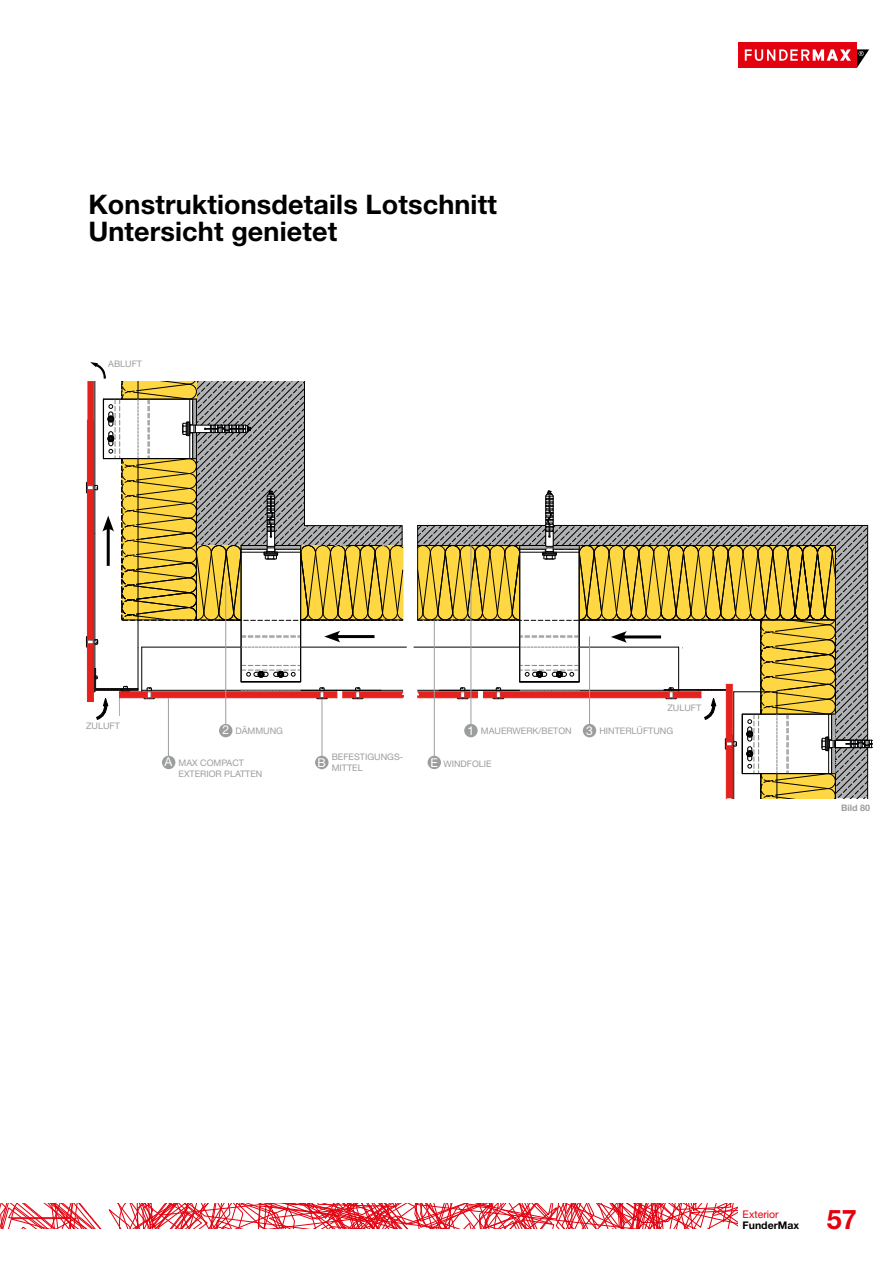
<style>
.page{position:relative;width:893px;height:1263px;background:#fff}
.page>*{position:absolute;margin:0;border:0;box-sizing:border-box;transform-origin:0 0}
.t1{font:700 27px/27px "Helvetica Neue LT Pro";letter-spacing:.005em;color:#000}
.t2{font:700 27px "Helvetica Neue LT Pro";color:#e3000f}
.t3{font:12.15px "Helvetica Neue LT Pro";color:#fff}
.t4{font:700 10.5px "Helvetica Neue LT Pro";color:#000}
.t5{font:10.5px "Helvetica Neue LT Pro";color:#e3000f}
.t6{font:9px/10.5px "Helvetica Neue LT Pro";color:#9c9d9d}
.t7{font:700 9px "Helvetica Neue LT Pro";color:#9c9d9d}
.s1{font-size:12.15px;color:#fff}
</style>
<div class="page">
<div style="left:738px;top:43px;width:119px;height:25px;background:#e3000f"></div>
<svg style="left:745px;top:49px;width:124px;height:19px"></svg>
<svg style="left:0;top:1203px;width:737px;height:26px"></svg>
<hr style="left:301px;top:647px;width:105px;height:1px;background:#000001">
<hr style="left:414px;top:647px;width:106px;height:1px;background:#000001">
<svg style="left:88px;top:621px;width:268px;height:80px"></svg>
<hr style="left:87px;top:420px;width:1px;height:281px;background:#e5211e">
<hr style="left:119px;top:691px;width:218px;height:1px;background:#e5211e">
<hr style="left:119px;top:697px;width:218px;height:1px;background:#e5211e">
<hr style="left:343px;top:697px;width:60px;height:1px;background:#e5211e">
<hr style="left:343px;top:691px;width:60px;height:1px;background:#e5211e">
<svg style="left:352px;top:687px;width:52px;height:12px"></svg>
<hr style="left:93px;top:381px;width:1px;height:320px;background:#e5211e">
<svg style="left:87px;top:668px;width:51px;height:52px"></svg>
<svg style="left:337px;top:692px;width:7px;height:6px"></svg>
<hr style="left:322px;top:699px;width:1px;height:70px;background:#9c9d9d">
<div style="left:315px;top:756px;width:14px;height:13px;background:#9c9d9d;border-radius:50%"></div>
<hr style="left:168px;top:698px;width:1px;height:67px;background:#9c9d9d">
<div style="left:162px;top:756px;width:13px;height:13px;background:#9c9d9d;border-radius:50%"></div>
<hr style="left:225px;top:582px;width:1px;height:154px;background:#9c9d9d">
<div style="left:219px;top:724px;width:13px;height:13px;background:#9c9d9d;border-radius:50%"></div>
<svg style="left:417px;top:491px;width:455px;height:308px"></svg>
<hr style="left:335px;top:635px;width:39px;height:3px;background:#000">
<svg style="left:324px;top:631px;width:16px;height:11px"></svg>
<svg style="left:86px;top:362px;width:317px;height:259px"></svg>
<hr style="left:471px;top:535px;width:1px;height:190px;background:#9c9d9d">
<div style="left:464px;top:724px;width:14px;height:13px;background:#9c9d9d;border-radius:50%"></div>
<h1 class="t1" style="left:88px;top:190px;width:410px">Konstruktionsdetails Lotschnitt<br>Untersicht genietet</h1>
<p class="t6" style="left:108px;top:358px;width:35px">ABLUFT</p>
<p class="t6" style="left:86px;top:721px;width:35px">ZULUFT</p>
<p class="t6" style="left:667px;top:702px;width:35px">ZULUFT</p>
<p class="t6" style="left:223px;top:725px;width:62px"><span class="s1">2</span> DÄMMUNG</p>
<p class="t6" style="left:586px;top:725px;width:89px"><span class="s1">3</span> HINTERLÜFTUNG</p>
<p class="t6" style="left:467px;top:725px;width:106px"><span class="s1">1</span> MAUERWERK/BETON</p>
<h2 class="t3" style="left:165px;top:754px;width:9px">A</h2>
<p class="t6" style="left:179px;top:757px;width:85px">MAX COMPACT<br>EXTERIOR PLATTEN</p>
<p class="t6" style="left:318px;top:752px;width:87px;text-indent:14px">BEFESTIGUNGS-<br><sup>B</sup> MITTEL</p>
<p class="t6" style="left:430px;top:758px;width:63px"><span class="s1">E</span> WINDFOLIE</p>
<p class="t7" style="left:841px;top:802px;width:30px">Bild 80</p>
<p class="t5" style="left:743px;top:1208px;width:38px">Exterior</p>
<p class="t4" style="left:743px;top:1218px;width:58px">FunderMax</p>
<h1 class="t2" style="left:827px;top:1202px;width:32px">57</h1>
</div>
